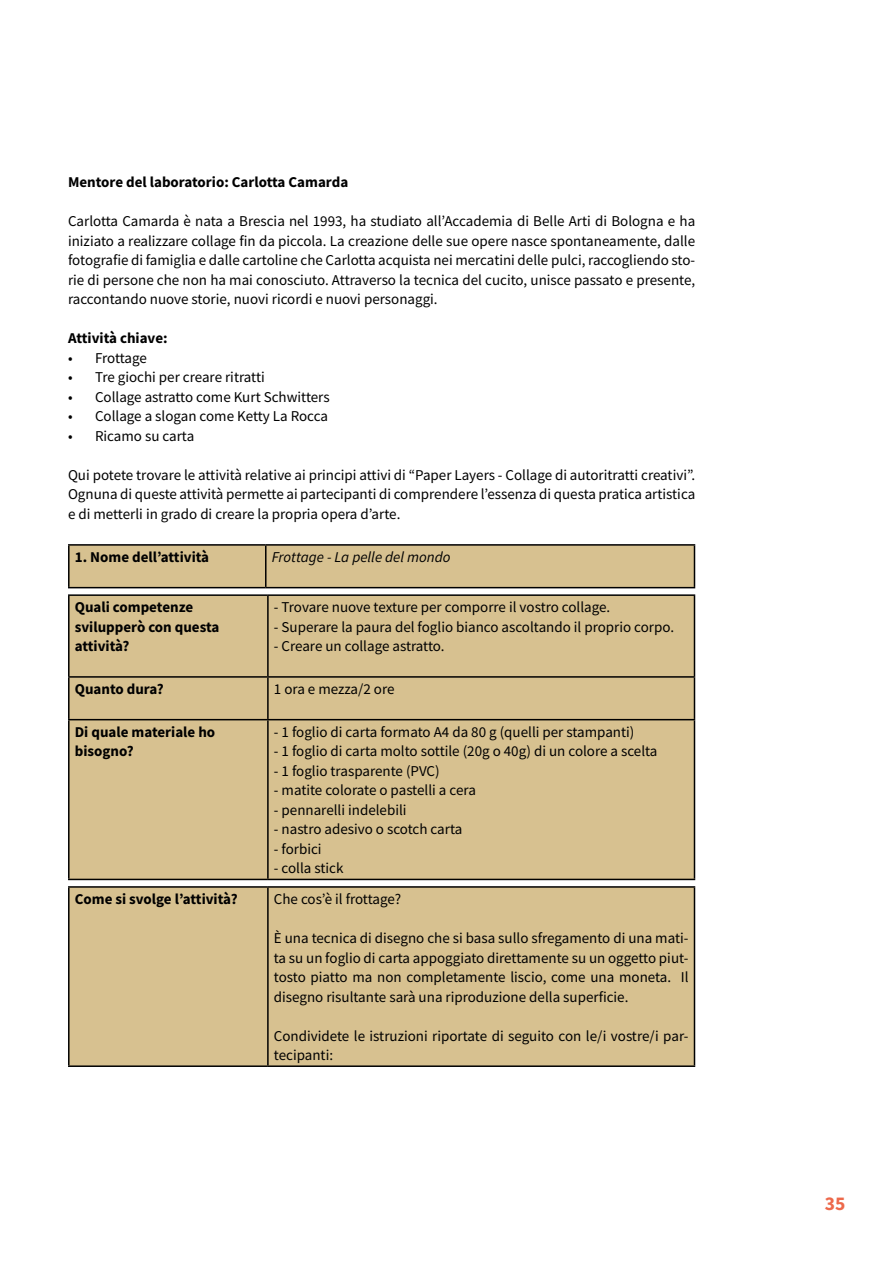
<style>
.page{position:relative;width:893px;height:1263px;background:#fff}
.page>*{position:absolute;margin:0;border:0;box-sizing:border-box;transform-origin:0 0}
.t1{font:700 19.5px "Source Sans Pro";color:#ed694b}
.t2{font:15px/19.5px "Source Sans Pro";color:#000;text-align:justify}
.t3{font:700 15px/19.5px "Source Sans Pro";color:#000}
.t4{font:italic 15px "Source Sans Pro";color:#000}
</style>
<div class="page">
<div style="left:70px;top:546px;width:624px;height:41px;background:#d7c190"></div>
<hr style="left:266px;top:544px;width:429px;height:2px;background:#000">
<hr style="left:694px;top:546px;width:1px;height:41px;background:#000">
<hr style="left:266px;top:587px;width:429px;height:1px;background:#000">
<hr style="left:68px;top:544px;width:198px;height:2px;background:#000">
<hr style="left:68px;top:546px;width:2px;height:41px;background:#000">
<hr style="left:265px;top:546px;width:1px;height:41px;background:#000">
<hr style="left:68px;top:587px;width:198px;height:1px;background:#000">
<div style="left:70px;top:596px;width:624px;height:283px;background:#d7c190"></div>
<hr style="left:68px;top:594px;width:200px;height:2px;background:#000">
<hr style="left:68px;top:596px;width:2px;height:80px;background:#000">
<hr style="left:268px;top:594px;width:427px;height:2px;background:#000">
<hr style="left:267px;top:596px;width:2px;height:80px;background:#000">
<hr style="left:694px;top:596px;width:1px;height:80px;background:#000">
<hr style="left:68px;top:676px;width:200px;height:2px;background:#000">
<hr style="left:68px;top:678px;width:2px;height:41px;background:#000">
<hr style="left:268px;top:676px;width:427px;height:2px;background:#000">
<hr style="left:267px;top:678px;width:2px;height:41px;background:#000">
<hr style="left:694px;top:678px;width:1px;height:41px;background:#000">
<hr style="left:68px;top:719px;width:200px;height:1px;background:#000">
<hr style="left:68px;top:720px;width:2px;height:159px;background:#000">
<hr style="left:68px;top:879px;width:200px;height:1px;background:#000">
<hr style="left:268px;top:719px;width:427px;height:1px;background:#000">
<hr style="left:267px;top:720px;width:2px;height:159px;background:#000">
<hr style="left:694px;top:720px;width:1px;height:159px;background:#000">
<hr style="left:268px;top:879px;width:427px;height:1px;background:#000">
<div style="left:70px;top:888px;width:624px;height:177px;background:#d7c190"></div>
<hr style="left:68px;top:886px;width:200px;height:2px;background:#000">
<hr style="left:68px;top:888px;width:2px;height:177px;background:#000">
<hr style="left:68px;top:1065px;width:200px;height:2px;background:#000">
<hr style="left:268px;top:886px;width:427px;height:2px;background:#000">
<hr style="left:267px;top:888px;width:2px;height:177px;background:#000">
<hr style="left:694px;top:888px;width:1px;height:177px;background:#000">
<hr style="left:268px;top:1065px;width:427px;height:2px;background:#000">
<p class="t3" style="left:68px;top:172px;width:282px">Mentore del laboratorio: Carlotta Camarda</p>
<p class="t2" style="left:68px;top:211px;width:629px">Carlotta Camarda è nata a Brescia nel 1993, ha studiato all’Accademia di Belle Arti di Bologna e ha iniziato a realizzare collage fin da piccola. La creazione delle sue opere nasce spontaneamente, dalle fotografie di famiglia e dalle cartoline che Carlotta acquista nei mercatini delle pulci, raccogliendo sto&shy;rie di persone che non ha mai conosciuto. Attraverso la tecnica del cucito, unisce passato e presente, raccontando nuove storie, nuovi ricordi e nuovi personaggi.</p>
<p class="t3" style="left:68px;top:328px;width:101px">Attività chiave:</p>
<p class="t2" style="left:68px;top:348px;width:80px">• Frottage</p>
<p class="t2" style="left:68px;top:367px;width:198px">• Tre giochi per creare ritratti</p>
<p class="t2" style="left:68px;top:387px;width:263px">• Collage astratto come Kurt Schwitters</p>
<p class="t2" style="left:68px;top:406px;width:261px">• Collage a slogan come Ketty La Rocca</p>
<p class="t2" style="left:68px;top:426px;width:128px">• Ricamo su carta</p>
<p class="t2" style="left:68px;top:465px;width:629px">Qui potete trovare le attività relative ai principi attivi di “Paper Layers - Collage di autoritratti creativi”.<br>Ognuna di queste attività permette ai partecipanti di comprendere l’essenza di questa pratica artistica e di metterli in grado di creare la propria opera d’arte.</p>
<p class="t3" style="left:75px;top:547px;width:136px">1. Nome dell’attività</p>
<p class="t4" style="left:272px;top:548px;width:180px">Frottage - La pelle del mondo</p>
<p class="t3" style="left:75px;top:597px;width:146px">Quali competenze svilupperò con questa attività?</p>
<p class="t2" style="left:274px;top:598px;width:338px">- Trovare nuove texture per comporre il vostro collage.</p>
<p class="t2" style="left:274px;top:617px;width:402px">- Superare la paura del foglio bianco ascoltando il proprio corpo.</p>
<p class="t2" style="left:274px;top:637px;width:172px">- Creare un collage astratto.</p>
<p class="t3" style="left:75px;top:679px;width:91px">Quanto dura?</p>
<p class="t2" style="left:274px;top:679px;width:122px">1 ora e mezza/2 ore</p>
<p class="t3" style="left:75px;top:722px;width:142px">Di quale materiale ho bisogno?</p>
<p class="t2" style="left:274px;top:722px;width:362px">- 1 foglio di carta formato A4 da 80 g (quelli per stampanti)</p>
<p class="t2" style="left:274px;top:742px;width:385px">- 1 foglio di carta molto sottile (20g o 40g) di un colore a scelta</p>
<p class="t2" style="left:274px;top:761px;width:167px">- 1 foglio trasparente (PVC)</p>
<p class="t2" style="left:274px;top:781px;width:203px">- matite colorate o pastelli a cera</p>
<p class="t2" style="left:274px;top:800px;width:134px">- pennarelli indelebili</p>
<p class="t2" style="left:274px;top:820px;width:190px">- nastro adesivo o scotch carta</p>
<p class="t2" style="left:274px;top:839px;width:49px">- forbici</p>
<p class="t2" style="left:274px;top:859px;width:71px">- colla stick</p>
<p class="t3" style="left:75px;top:889px;width:164px">Come si svolge l’attività?</p>
<p class="t2" style="left:274px;top:889px;width:129px">Che cos’è il frottage?</p>
<p class="t2" style="left:274px;top:928px;width:416px">È una tecnica di disegno che si basa sullo sfregamento di una mati&shy;ta su un foglio di carta appoggiato direttamente su un oggetto piut&shy;tosto piatto ma non completamente liscio, come una moneta. Il disegno risultante sarà una riproduzione della superficie.</p>
<p class="t2" style="left:274px;top:1026px;width:416px">Condividete le istruzioni riportate di seguito con le/i vostre/i par&shy;tecipanti:</p>
<h1 class="t1" style="left:825px;top:1190px;width:22px">35</h1>
</div>
